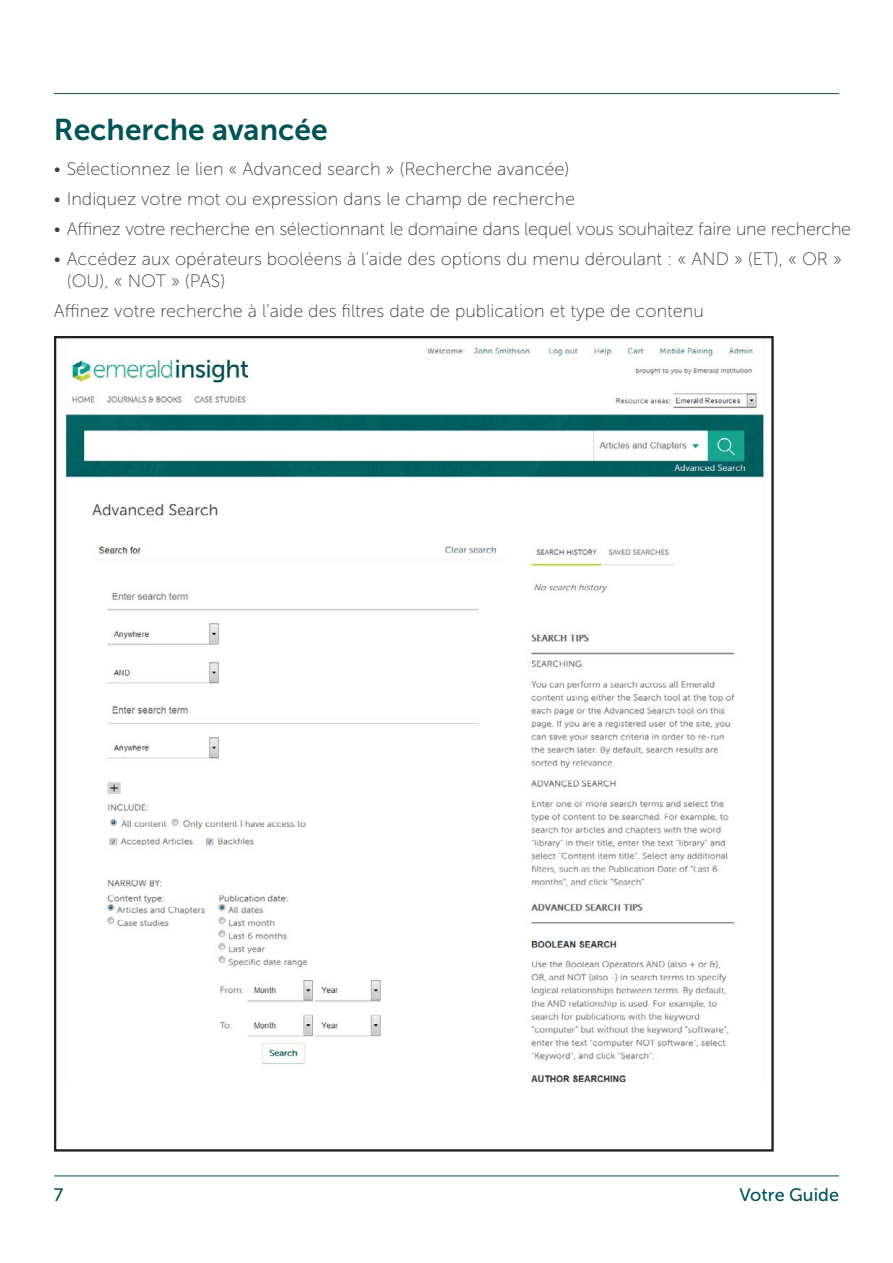
<style>
.page{position:relative;width:893px;height:1263px;background:#fff}
.page>*{position:absolute;margin:0;border:0;box-sizing:border-box;transform-origin:0 0}
.t1{font:30px "Museo Sans 700";color:#005356}
.t2{font:18px/21.6px "Museo Sans 100";color:#404041}
.t3{font:18px "Museo Sans 500";color:#005356}
</style>
<div class="page">
<hr style="left:54px;top:1176px;width:785px;height:1px;background:#005356">
<hr style="left:54px;top:93px;width:785px;height:1px;background:#005356">
<img style="left:64px;top:347px;width:701px;height:736px">
<h1 class="t1" style="left:54px;top:119px;width:275px">Recherche avancée</h1>
<p class="t2" style="left:54px;top:159px;width:517px">• Sélectionnez le lien « Advanced search » (Recherche avancée)</p>
<p class="t2" style="left:54px;top:190px;width:522px">• Indiquez votre mot ou expression dans le champ de recherche</p>
<p class="t2" style="left:54px;top:220px;width:799px">• Affinez votre recherche en sélectionnant le domaine dans lequel vous souhaitez faire une recherche</p>
<p class="t2" style="left:67px;top:250px;width:777px;text-indent:-13px">• Accédez aux opérateurs booléens à l’aide des options du menu déroulant : « AND » (ET), « OR » (OU), « NOT » (PAS)</p>
<p class="t2" style="left:54px;top:301px;width:651px">Affinez votre recherche à l’aide des filtres date de publication et type de contenu</p>
<p class="t3" style="left:54px;top:1188px;width:11px">7</p>
<p class="t3" style="left:739px;top:1188px;width:101px">Votre Guide</p>
</div>
